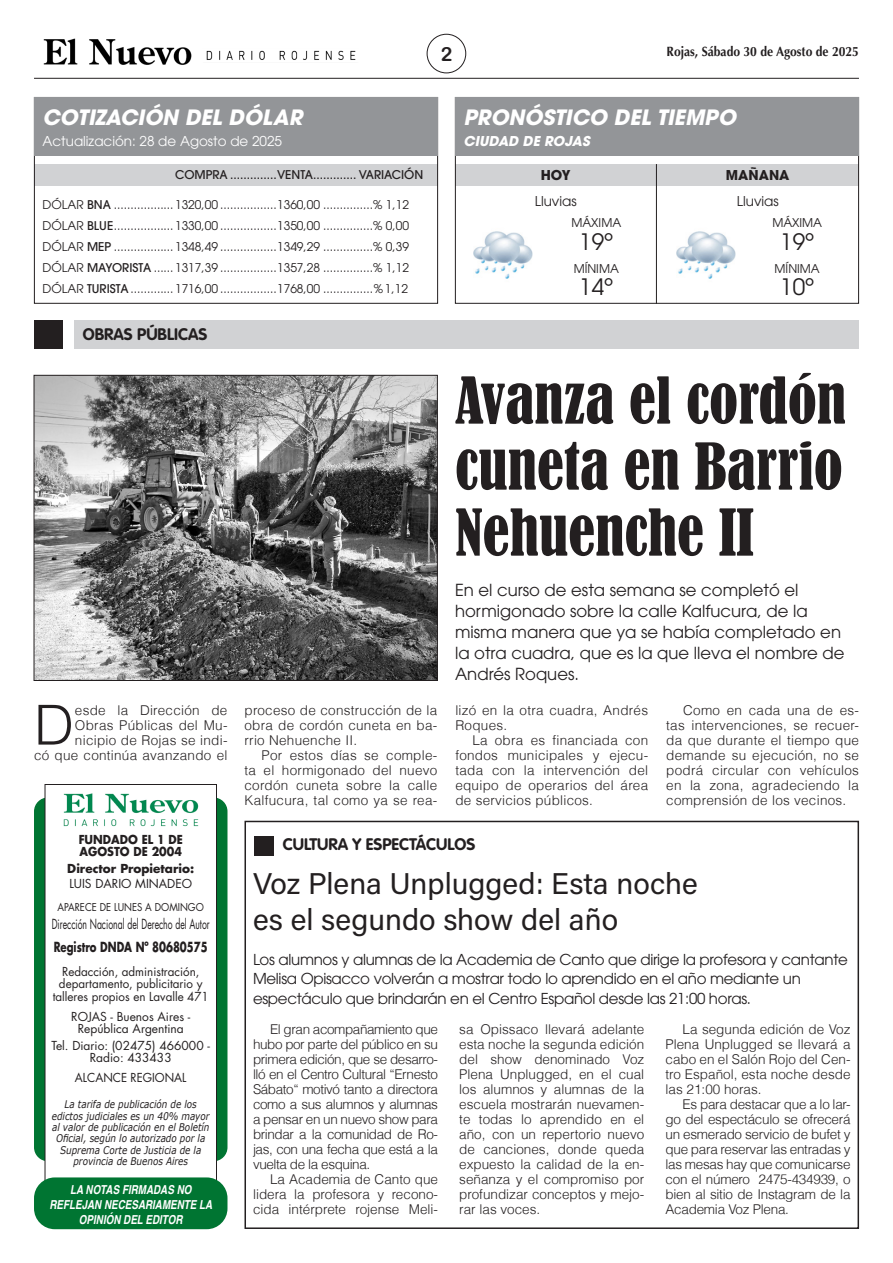
<style>
.page{position:relative;width:893px;height:1263px;background:#fff}
.page>*{position:absolute;margin:0;border:0;box-sizing:border-box;transform-origin:0 0}
.TITULO_REVISTA{font:condensed 60px/66px "Bernard";color:#231f20;text-align:justify}
.TEXTO_REVISTA{font:300 55.2px "Helvetica";color:#231f20}
.TITULO_SEC_REVISTA{font:30px "Acumin Variable Concept";letter-spacing:.02em;color:#231f20}
.BAJADA{font:22.5px "ITC Avant Garde Std";color:#231f20}
.BAJADA_REVISTA{font:italic 700 21px "ITC Avant Garde Std";color:#fff}
.VOLANTA_REVISTA{font:19.5px "Arial Rounded MT Bold";color:#231f20}
.BAJADA_REVISTA-2{font:16.5px/21px "ITC Avant Garde Std";color:#231f20}
.VOLANTA_REVISTA-2{font:700 16.5px "VAG Rounded Std";color:#231f20}
.BAJADA_REVISTA-3{font:15px/19.5px "ITC Avant Garde Std";letter-spacing:-.02em;color:#231f20}
.TEXTO_REVISTA-2{font:300 13.5px/15px "Helvetica";letter-spacing:.02em;color:#231f20;text-align:justify}
.t1{font:13.5px "Futura Std";color:#231f20;scale:.64 1}
.BAJADA_REVISTA-4{font:13.5px "ITC Avant Garde Std";color:#fff}
.t2{font:700 13.5px "Optima LT Std";color:#231f20;scale:.9 1}
.t3{font:700 13.5px "Futura Std";color:#231f20;scale:.75 1}
.BAJADA-2{font:13.5px "ITC Avant Garde Std";color:#231f20}
.BAJADA_REVISTA-5{font:italic 700 13.5px "ITC Avant Garde Std";color:#fff}
.BAJADA-3{font:700 13.5px "Avant Garde";color:#231f20}
.t4{font:italic 700 12.3px/15.1px "Helvetica";color:#fff;text-align:center;scale:.8 1}
.BAJADA_REVISTA-6{font:12px "ITC Avant Garde Std";color:#231f20}
.t5{font:12px/12px "Futura Std";color:#231f20;text-align:center}
.t6{font:12px/12px "Futura Std";color:#231f20;text-align:center;scale:.96 1}
.BAJADA_REVISTA-7{font:500 12px "ITC Avant Garde Std";color:#231f20}
.BAJADA-4{font:12px "ITC Avant Garde Std";color:#231f20}
.t7{font:700 12px "Futura Std";color:#231f20;scale:.92 1}
.t8{font:700 12px "Futura Std";color:#231f20}
.t9{font:12px "Futura Std";color:#231f20;scale:.95 1}
.No__Página{font:italic 10.5px/11.2px "Verdana";color:#231f20;text-align:center;scale:.84 1}
.t10{font:10.5px "Futura Std";color:#231f20;scale:.9 1}
.s1{font-weight:500}
</style>
<div class="page">
<img style="left:474px;top:231px;width:59px;height:48px">
<img style="left:676px;top:231px;width:59px;height:48px">
<div style="left:455px;top:164px;width:404px;height:22px;background:#d1d2d4"></div>
<div style="left:455px;top:97px;width:404px;height:59px;background:#939598"></div>
<img style="left:43px;top:38px;width:149px;height:27px">
<img style="left:198px;top:49px;width:166px;height:13px;border-radius:7px">
<hr style="left:34px;top:78px;width:825px;height:1px;background:#231f20">
<div style="left:427px;top:34px;width:39px;height:39px;border:1px solid #231f20;border-radius:50%"></div>
<div style="left:34px;top:164px;width:404px;height:22px;background:#d1d2d4"></div>
<div style="left:34px;top:97px;width:404px;height:59px;background:#939598"></div>
<div style="left:74px;top:320px;width:785px;height:28px;background:#d1d2d4"></div>
<div style="left:34px;top:320px;width:28px;height:28px;background:#231f20"></div>
<hr style="left:656px;top:164px;width:1px;height:140px;background:#231f20">
<div style="left:35px;top:798px;width:192px;height:362px;background:#007532;border-radius:13px"></div>
<div style="left:44px;top:784px;width:173px;height:396px;background:#fff"></div>
<div style="left:34px;top:1177px;width:193px;height:52px;background:#007532;border-radius:21px"></div>
<img style="left:55px;top:790px;width:151px;height:38px">
<div style="left:254px;top:836px;width:20px;height:19px;background:#231f20"></div>
<div style="left:244px;top:821px;width:615px;height:408px;border:2px solid #231f20"></div>
<img style="left:36px;top:377px;width:400px;height:302px">
<div style="left:34px;top:375px;width:404px;height:306px;border:1px solid #231f20"></div>
<p class="BAJADA_REVISTA" style="left:43px;top:103px;width:261px">COTIZACIÓN DEL DÓLAR</p>
<p class="BAJADA_REVISTA-4" style="left:43px;top:132px;width:241px">Actualización: 28 de Agosto de 2025</p>
<p class="BAJADA_REVISTA-7" style="left:175px;top:167px;width:250px">COMPRA ..............VENTA............. VARIACIÓN</p>
<p class="BAJADA_REVISTA-6" style="left:43px;top:197px;width:368px">DÓLAR <span class="s1">BNA</span> ..................1320,00 .................1360,00 ...............% 1,12</p>
<p class="BAJADA_REVISTA-6" style="left:43px;top:218px;width:368px">DÓLAR <span class="s1">BLUE</span>..................1330,00 .................1350,00 ...............% 0,00</p>
<p class="BAJADA_REVISTA-6" style="left:43px;top:239px;width:368px">DÓLAR <span class="s1">MEP</span> ..................1348,49 .................1349,29 ...............% 0,39</p>
<p class="BAJADA_REVISTA-6" style="left:43px;top:260px;width:368px">DÓLAR <span class="s1">MAYORISTA</span> ......1317,39 .................1357,28 ...............% 1,12</p>
<p class="BAJADA_REVISTA-6" style="left:43px;top:281px;width:367px">DÓLAR <span class="s1">TURISTA</span>.............1716,00 .................1768,00 ...............% 1,12</p>
<p class="VOLANTA_REVISTA-2" style="left:83px;top:325px;width:126px">OBRAS PÚBLICAS</p>
<p class="VOLANTA_REVISTA" style="left:441px;top:43px;width:13px">2</p>
<p class="t2" style="left:667px;top:43px;width:215px">Rojas, Sábado 30 de Agosto de 2025</p>
<p class="BAJADA_REVISTA" style="left:463px;top:103px;width:274px">PRONÓSTICO DEL TIEMPO</p>
<p class="BAJADA_REVISTA-5" style="left:463px;top:132px;width:128px">CIUDAD DE ROJAS</p>
<p class="BAJADA-3" style="left:726px;top:166px;width:65px">MAÑANA</p>
<p class="BAJADA-3" style="left:541px;top:166px;width:31px">HOY</p>
<p class="BAJADA-2" style="left:535px;top:193px;width:43px">Lluvias</p>
<p class="BAJADA-2" style="left:737px;top:193px;width:43px">Lluvias</p>
<p class="BAJADA-4" style="left:571px;top:215px;width:51px">MÁXIMA</p>
<p class="BAJADA" style="left:579px;top:227px;width:36px">19º</p>
<p class="BAJADA-4" style="left:574px;top:261px;width:47px">MÍNIMA</p>
<p class="BAJADA" style="left:579px;top:273px;width:36px">14º</p>
<p class="BAJADA-4" style="left:772px;top:215px;width:51px">MÁXIMA</p>
<p class="BAJADA" style="left:780px;top:227px;width:36px">19º</p>
<p class="BAJADA-4" style="left:775px;top:261px;width:47px">MÍNIMA</p>
<p class="BAJADA" style="left:780px;top:273px;width:36px">10º</p>
<p class="TITULO_REVISTA" style="left:455px;top:368px;width:392px">Avanza el cordón cuneta en Barrio Nehuenche II</p>
<p class="BAJADA_REVISTA-2" style="left:455px;top:579px;width:391px">En el curso de esta semana se completó el hormigonado sobre la calle Kalfucura, de la misma manera que ya se había completado en la otra cuadra, que es la que lleva el nombre de Andrés Roques.</p>
<p class="TEXTO_REVISTA" style="left:34px;top:690px;width:41px">D</p>
<p class="TEXTO_REVISTA-2" style="left:34px;top:702px;width:195px;text-align:right">esde la Dirección de<br>Obras Públicas del Mu&shy;nicipio de Rojas se indi-<br>có que continúa avanzando el</p>
<p class="t7" style="left:79px;top:832px;width:115px">FUNDADO EL 1 DE</p>
<p class="t7" style="left:80px;top:844px;width:113px">AGOSTO DE 2004</p>
<p class="t8" style="left:67px;top:860px;width:128px">Director Propietario:</p>
<p class="t5" style="left:69px;top:877px;width:124px">LUIS DARIO MINADEO</p>
<p class="t10" style="left:58px;top:900px;width:164px">APARECE DE LUNES A DOMINGO</p>
<p class="t1" style="left:52px;top:915px;width:248px">Dirección Nacional del Derecho del Autor</p>
<p class="t3" style="left:54px;top:937px;width:207px">Registro DNDA Nº 80680575</p>
<p class="t6" style="left:53px;top:966px;width:164px">Redacción, administración, departamento, publicitario y talleres propios en Lavalle 471</p>
<p class="t5" style="left:71px;top:1011px;width:121px">ROJAS - Buenos Aires -<br>República Argentina</p>
<p class="t5" style="left:52px;top:1039px;width:160px">Tel. Diario: (02475) 466000 -<br>Radio: 433433</p>
<p class="t9" style="left:75px;top:1070px;width:119px">ALCANCE REGIONAL</p>
<p class="No__Página" style="left:52px;top:1099px;width:189px">La tarifa de publicación de los edictos judiciales es un 40% mayor al valor de publicación en el Boletín<br>Oficial, según lo autorizado por la<br>Suprema Corte de Justicia de la provincia de Buenos Aires</p>
<p class="t4" style="left:70px;top:1182px;width:153px">LA NOTAS FIRMADAS NO</p>
<p class="t4" style="left:49px;top:1197px;width:205px">REFLEJAN NECESARIAMENTE LA<br>OPINIÓN DEL EDITOR</p>
<p class="TEXTO_REVISTA-2" style="left:244px;top:702px;width:194px">proceso de construcción de la obra de cordón cuneta en ba&shy;rrio Nehuenche II.</p>
<p class="TEXTO_REVISTA-2" style="left:244px;top:747px;width:194px;text-indent:17px">Por estos días se comple&shy;ta el hormigonado del nuevo cordón cuneta sobre la calle Kalfucura, tal como ya se rea-</p>
<p class="TEXTO_REVISTA-2" style="left:455px;top:702px;width:194px">lizó en la otra cuadra, Andrés<br>Roques.</p>
<p class="TEXTO_REVISTA-2" style="left:455px;top:732px;width:194px;text-indent:17px">La obra es financiada con fondos municipales y ejecu&shy;tada con la intervención del equipo de operarios del área de servicios públicos.</p>
<p class="VOLANTA_REVISTA-2" style="left:283px;top:835px;width:194px">CULTURA Y ESPECTÁCULOS</p>
<p class="TEXTO_REVISTA-2" style="left:666px;top:702px;width:194px;text-indent:17px">Como en cada una de es&shy;tas intervenciones, se recuer&shy;da que durante el tiempo que demande su ejecución, no se podrá circular con vehículos en la zona, agradeciendo la comprensión de los vecinos.</p>
<p class="TITULO_SEC_REVISTA" style="left:253px;top:863px;width:446px">Voz Plena Unplugged: Esta noche</p>
<p class="TITULO_SEC_REVISTA" style="left:253px;top:899px;width:366px">es el segundo show del año</p>
<p class="BAJADA_REVISTA-3" style="left:253px;top:949px;width:596px">Los alumnos y alumnas de la Academia de Canto que dirige la profesora y cantante<br>Melisa Opisacco volverán a mostrar todo lo aprendido en el año mediante un espectáculo que brindarán en el Centro Español desde las 21:00 horas.</p>
<p class="TEXTO_REVISTA-2" style="left:253px;top:1021px;width:186px;text-indent:17px">El gran acompañamiento que hubo por parte del público en su primera edición, que se desarro&shy;lló en el Centro Cultural “Ernesto Sábato“ motivó tanto a directora como a sus alumnos y alumnas a pensar en un nuevo show para brindar a la comunidad de Ro&shy;jas, con una fecha que está a la vuelta de la esquina.</p>
<p class="TEXTO_REVISTA-2" style="left:253px;top:1171px;width:186px;text-indent:17px">La Academia de Canto que lidera la profesora y recono&shy;cida intérprete rojense Meli-</p>
<p class="TEXTO_REVISTA-2" style="left:459px;top:1021px;width:186px">sa Opissaco llevará adelante esta noche la segunda edición del show denominado Voz Plena Unplugged, en el cual los alumnos y alumnas de la escuela mostrarán nuevamen&shy;te todas lo aprendido en el año, con un repertorio nuevo de canciones, donde queda expuesto la calidad de la en&shy;señanza y el compromiso por profundizar conceptos y mejo&shy;rar las voces.</p>
<p class="TEXTO_REVISTA-2" style="left:665px;top:1021px;width:186px;text-indent:17px">La segunda edición de Voz Plena Unplugged se llevará a cabo en el Salón Rojo del Cen&shy;tro Español, esta noche desde las 21:00 horas.</p>
<p class="TEXTO_REVISTA-2" style="left:665px;top:1096px;width:186px;text-indent:17px">Es para destacar que a lo lar&shy;go del espectáculo se ofrecerá un esmerado servicio de bufet y que para reservar las entradas y las mesas hay que comunicarse con el número 2475-434939, o bien al sitio de Instagram de la Academia Voz Plena.</p>
</div>
